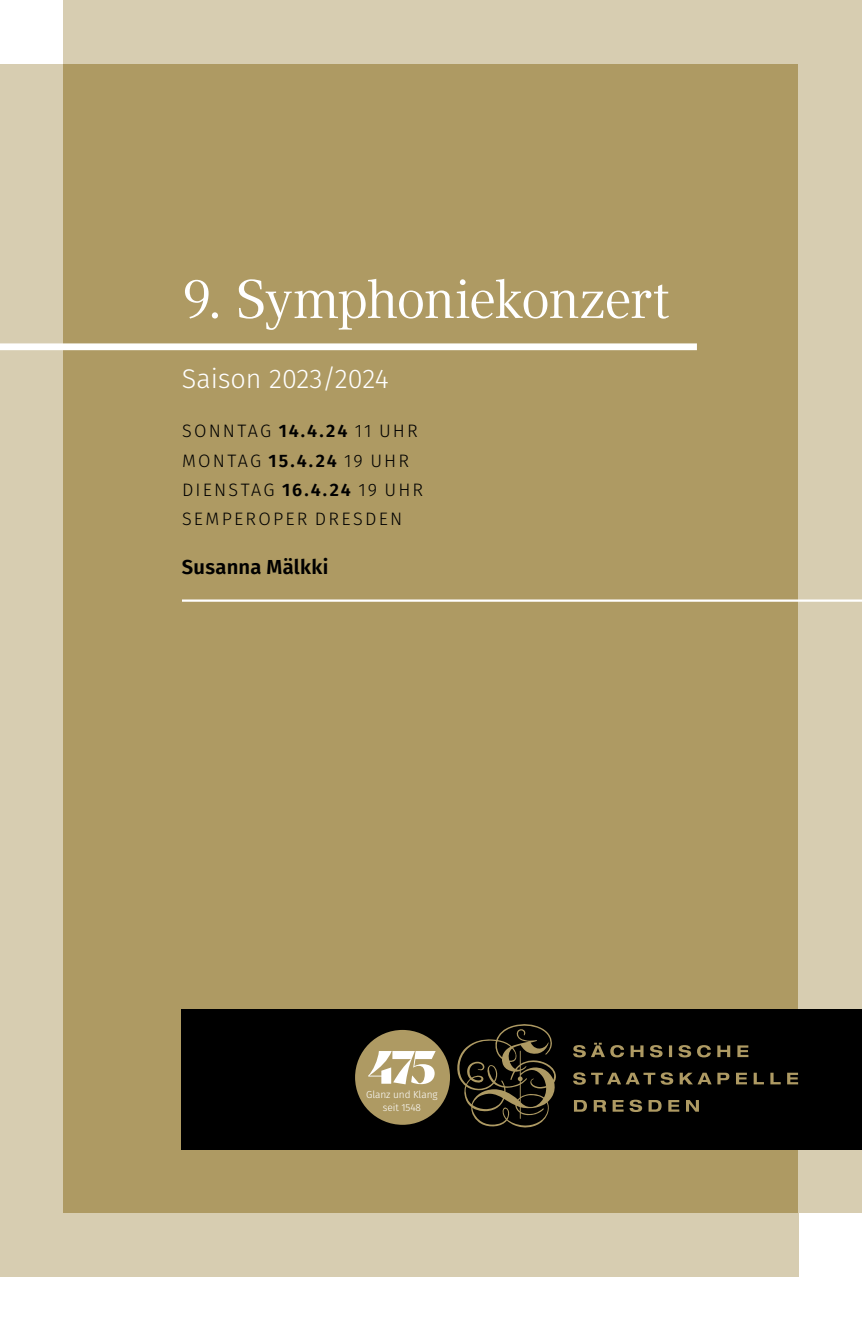
<style>
.page{position:relative;width:862px;height:1340px;background:#fff}
.page>*{position:absolute;margin:0;border:0;box-sizing:border-box;transform-origin:0 0}
.Syko_Programm_Konzert{font:54px "Compatil Text LT Pro";letter-spacing:-.03em;color:#fff}
.t1{font:300 27px "Fira Sans";color:#fff}
.t2{font:600 20.25px "Fira Sans";letter-spacing:.01em;color:#000}
.SyKo_Datum_Tag{font:300 18px "Fira Sans";letter-spacing:.12em;color:#000}
.t3{font:300 10.12px "Fira Sans";letter-spacing:-.01em;color:#fff}
.s1{font-weight:600}
</style>
<div class="page">
<div style="left:0;top:64px;width:797px;height:1212px;background:#d7cdb1"></div>
<div style="left:64px;top:0;width:797px;height:1212px;background:#d7cdb1"></div>
<div style="left:64px;top:64px;width:733px;height:1148px;background:#ae9a63"></div>
<div style="left:182px;top:1008px;width:679px;height:141px;background:#000"></div>
<div style="left:0;top:343px;width:696px;height:7px;background:#fff"></div>
<hr style="left:182px;top:599px;width:679px;height:2px;background:#fff">
<svg style="left:457px;top:1024px;width:98px;height:104px"></svg>
<svg style="left:573px;top:1042px;width:175px;height:15px"></svg>
<svg style="left:573px;top:1072px;width:224px;height:12px"></svg>
<svg style="left:574px;top:1099px;width:124px;height:13px"></svg>
<div style="left:355px;top:1029px;width:95px;height:95px;background:#ae9a63;border-radius:50%"></div>
<svg style="left:368px;top:1051px;width:67px;height:33px"></svg>
<p class="Syko_Programm_Konzert" style="left:182px;top:268px;width:488px">9. Symphoniekonzert</p>
<p class="t1" style="left:182px;top:359px;width:208px">Saison 2023/2024</p>
<p class="SyKo_Datum_Tag" style="left:182px;top:418px;width:237px">SONNTAG <span class="s1">14.4.24</span> 11 UHR</p>
<p class="SyKo_Datum_Tag" style="left:182px;top:447px;width:228px">MONTAG <span class="s1">15.4.24</span> 19 UHR</p>
<p class="SyKo_Datum_Tag" style="left:182px;top:477px;width:242px">DIENSTAG <span class="s1">16.4.24</span> 19 UHR</p>
<p class="SyKo_Datum_Tag" style="left:182px;top:506px;width:221px">SEMPEROPER DRESDEN</p>
<p class="t2" style="left:182px;top:550px;width:148px">Susanna Mälkki</p>
<p class="t3" style="left:366px;top:1087px;width:73px">Glanz und Klang</p>
<p class="t3" style="left:382px;top:1099px;width:40px">seit 1548</p>
</div>
